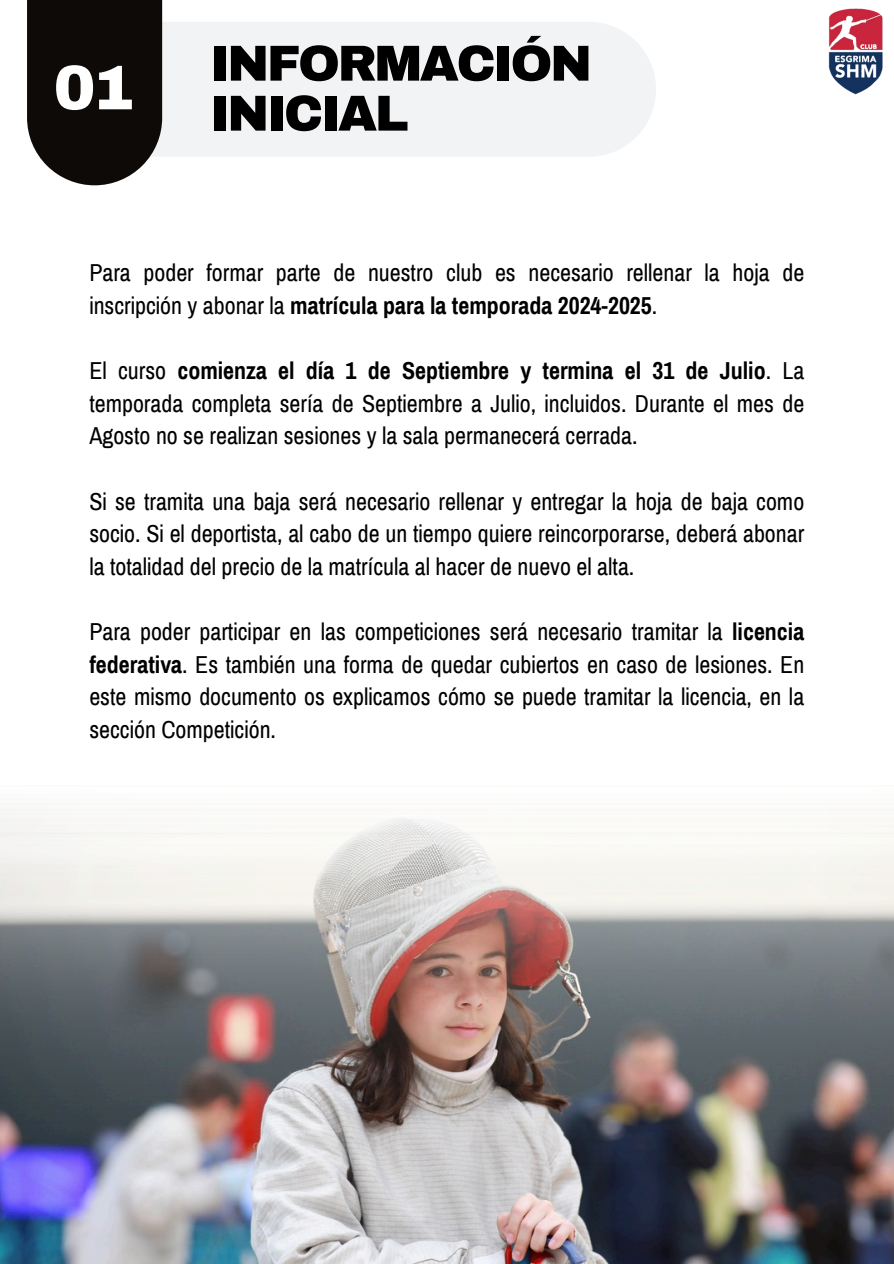
<style>
.page{position:relative;width:894px;height:1264px;background:#fff}
.page>*{position:absolute;margin:0;border:0;box-sizing:border-box;transform-origin:0 0}
.t1{font:900 63px "Archivo";color:#fff}
.t2{font:900 50.55px/49.9px "Archivo";letter-spacing:-.05em;color:#000}
.t3{font:24px/32.7px "Archivo Narrow";color:#000;text-align:justify}
.s1{font-weight:700}
</style>
<div class="page">
<img style="left:0;top:1213px;width:893px;height:50px">
<img style="left:0;top:810px;width:893px;height:403px">
<div style="left:162px;top:22px;width:493px;height:135px;background:#f2f3f5"></div>
<svg style="left:27px;top:0;width:135px;height:185px;background:#1f1c1a"></svg>
<img style="left:828px;top:8px;width:55px;height:87px">
<p class="t1" style="left:54px;top:54px;width:82px">01</p>
<p class="t2" style="left:210px;top:39px;width:383px">INFORMACIÓN<br>INICIAL</p>
<p class="t3" style="left:89px;top:257px;width:716px">Para poder formar parte de nuestro club es necesario rellenar la hoja de inscripción y abonar la <span class="s1">matrícula para la temporada 2024-2025</span>.</p>
<p class="t3" style="left:89px;top:354px;width:716px">El curso <span class="s1">comienza el día 1 de Septiembre y termina el 31 de Julio</span>. La temporada completa sería de Septiembre a Julio, incluidos. Durante el mes de Agosto no se realizan sesiones y la sala permanecerá cerrada.</p>
<p class="t3" style="left:89px;top:485px;width:716px">Si se tramita una baja será necesario rellenar y entregar la hoja de baja como socio. Si el deportista, al cabo de un tiempo quiere reincorporarse, deberá abonar la totalidad del precio de la matrícula al hacer de nuevo el alta.</p>
<p class="t3" style="left:89px;top:615px;width:716px">Para poder participar en las competiciones será necesario tramitar la <span class="s1">licencia federativa</span>. Es también una forma de quedar cubiertos en caso de lesiones. En este mismo documento os explicamos cómo se puede tramitar la licencia, en la sección Competición.</p>
</div>
